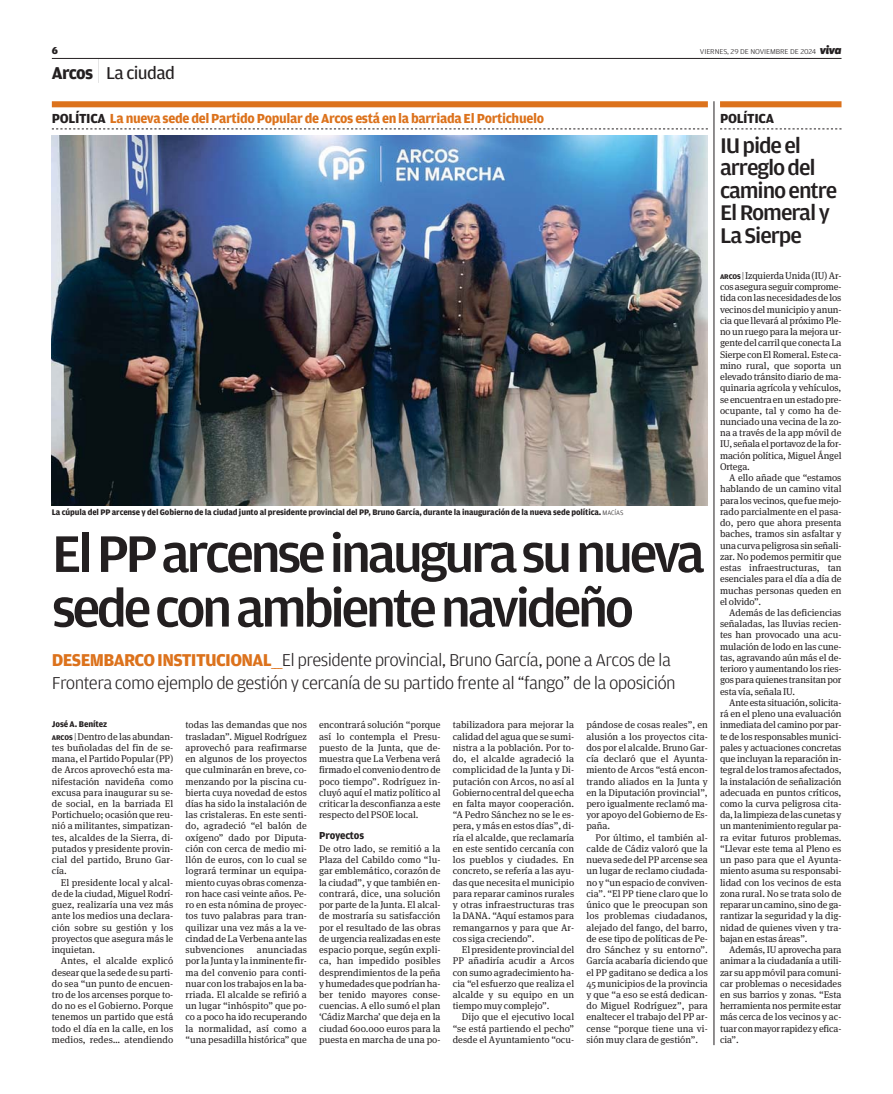
<style>
.page{position:relative;width:893px;height:1094px;background:#fff}
.page>*{position:absolute;margin:0;border:0;box-sizing:border-box;transform-origin:0 0}
.t1{font:500 54.6px/54.6px "Amplitude";letter-spacing:-.065em;color:#231f20;scale:1.05 1}
.t2{font:500 22.5px/22.5px "Amplitude";letter-spacing:-.045em;color:#231f20;scale:1.05 1}
.t3{font:300 18.15px/22.2px "Amplitude";letter-spacing:-.035em;color:#231f20;scale:1.05 1}
.t4{font:18.15px "Amplitude";letter-spacing:-.035em;color:#231f20;scale:1.05 1}
.t5{font:700 13.95px "Amplitude";letter-spacing:-.025em;color:#dc721c}
.t6{font:700 13.95px "Amplitude";letter-spacing:-.025em;color:#231f20}
.t7{font:700 10.65px "Amplitude";letter-spacing:-.015em;color:#231f20}
.t8{font:900 10.65px "Amplitude";color:#231f20}
.t9{font:9.75px/11.2px "Meta Serif OT";color:#231f20;text-align:justify}
.t10{font:700 8.85px "Amplitude";letter-spacing:-.01em;color:#231f20}
.t11{font:700 8.55px "Amplitude";letter-spacing:-.015em;color:#231f20}
.t12{font:300 7.5px "Amplitude";letter-spacing:-.01em;color:#231f20;scale:1.1 1}
.s1{font-family:"Apex New";font-weight:800;font-style:italic;font-size:11.85px}
.s2{font-weight:700}
.s3{font-family:"Apex New";font-weight:100;font-size:24.6px}
.s4{color:#231f20}
.s5{font-weight:300;font-size:6.9px}
.s6{font-weight:700;color:#dc721c}
.s7{color:#dc721c}
.s8{font-family:"Amplitude";font-weight:700;font-size:7.35px}
.s9{font-family:"Amplitude";font-weight:300}
</style>
<div class="page">
<hr style="left:52px;top:58px;width:789px;height:1px;background:#231f20">
<div style="left:52px;top:101px;width:655px;height:6px;background:#dc721c"></div>
<svg style="left:52px;top:129px;width:655px;height:1px"></svg>
<img style="left:52px;top:135px;width:655px;height:370px">
<hr style="left:713px;top:101px;width:1px;height:944px;background:#231f20">
<div style="left:720px;top:101px;width:121px;height:6px;background:#dc721c"></div>
<svg style="left:720px;top:129px;width:121px;height:1px"></svg>
<p class="t8" style="left:52px;top:47px;width:8px">6</p>
<p class="t12" style="left:699px;top:49px;width:130px">VIERNES, 29 DE NOVIEMBRE DE 2024 <span class="s1">viva</span></p>
<h3 class="t4" style="left:52px;top:66px;width:119px"><span class="s2">Arcos</span> <span class="s3">|</span> La ciudad</h3>
<h3 class="t5" style="left:52px;top:113px;width:493px"><span class="s4">POLÍTICA</span> La nueva sede del Partido Popular de Arcos está en la barriada El Portichuelo</h3>
<p class="t11" style="left:52px;top:508px;width:573px">La cúpula del PP arcense y del Gobierno de la ciudad junto al presidente provincial del PP, Bruno García, durante la inauguración de la nueva sede política. <span class="s5">MACÍAS</span></p>
<h1 class="t1" style="left:52px;top:530px;width:623px">El PP arcense inaugura su nueva sede con ambiente navideño</h1>
<h3 class="t3" style="left:52px;top:650px;width:595px"><span class="s6">DESEMBARCO INSTITUCIONAL</span><span class="s7">___</span>El presidente provincial, Bruno García, pone a Arcos de la<br>Frontera como ejemplo de gestión y cercanía de su partido frente al “fango” de la oposición</h3>
<p class="t10" style="left:52px;top:721px;width:57px">José A. Benítez</p>
<p class="t9" style="left:52px;top:731px;width:123px"><span class="s8">ARCOS</span> <span class="s9">|</span>Dentro de las abundan&shy;tes buñoladas del fin de se&shy;mana, el Partido Popular (PP) de Arcos aprovechó esta ma&shy;nifestación navideña como excusa para inaugurar su se&shy;de social, en la barriada El Portichuelo; ocasión que reu&shy;nió a militantes, simpatizan&shy;tes, alcaldes de la Sierra, di&shy;putados y presidente provin&shy;cial del partido, Bruno Gar&shy;cía.</p>
<p class="t9" style="left:52px;top:877px;width:123px;text-indent:9px">El presidente local y alcal&shy;de de la ciudad, Miguel Rodrí&shy;guez, realizaría una vez más ante los medios una declara&shy;ción sobre su gestión y los proyectos que asegura más le inquietan.</p>
<p class="t9" style="left:52px;top:955px;width:123px;text-indent:9px">Antes, el alcalde explicó desear que la sede de su parti&shy;do sea “un punto de encuen&shy;tro de los arcenses porque to&shy;do no es el Gobierno. Porque tenemos un partido que está todo el día en la calle, en los medios, redes… atendiendo</p>
<p class="t9" style="left:185px;top:720px;width:123px">todas las demandas que nos trasladan”. Miguel Rodríguez aprovechó para reafirmarse en algunos de los proyectos que culminarán en breve, co&shy;menzando por la piscina cu&shy;bierta cuya novedad de estos días ha sido la instalación de las cristaleras. En este senti&shy;do, agradeció “el balón de oxígeno” dado por Diputa&shy;ción con cerca de medio mi&shy;llón de euros, con lo cual se logrará terminar un equipa&shy;miento cuyas obras comenza&shy;ron hace casi veinte años. Pe&shy;ro en esta nómina de proyec&shy;tos tuvo palabras para tran&shy;quilizar una vez más a la ve&shy;cindad de La Verbena ante las subvenciones</p>
<p class="t9" style="left:185px;top:944px;width:123px;text-indent:71px">anunciadas por la Junta y la inminente fir&shy;ma del convenio para conti&shy;nuar con los trabajos en la ba&shy;rriada. El alcalde se refirió a un lugar “inhóspito” que po&shy;co a poco ha ido recuperando la normalidad, así como a “una pesadilla histórica” que</p>
<p class="t9" style="left:319px;top:719px;width:123px">encontrará solución “porque así lo contempla el Presu&shy;puesto de la Junta, que de&shy;muestra que La Verbena verá firmado el convenio dentro de poco tiempo”. Rodríguez in&shy;cluyó aquí el matiz político al criticar la desconfianza a este respecto del PSOE local.</p>
<p class="t7" style="left:319px;top:831px;width:47px">Proyectos</p>
<p class="t9" style="left:319px;top:843px;width:123px">De otro lado, se remitió a la Plaza del Cabildo como “lu&shy;gar emblemático, corazón de la ciudad”, y que también en&shy;contrará, dice, una solución por parte de la Junta. El alcal&shy;de mostraría su satisfacción por el resultado de las obras de urgencia realizadas en este espacio porque, según expli&shy;ca, han impedido posibles desprendimientos de la peña y humedades que podrían ha&shy;ber tenido mayores conse&shy;cuencias. A ello sumó el plan ‘Cádiz Marcha’ que deja en la ciudad 600.000 euros para la puesta en marcha de una po-</p>
<p class="t9" style="left:453px;top:720px;width:123px">tabilizadora para mejorar la calidad del agua que se sumi&shy;nistra a la población. Por to&shy;do, el alcalde agradeció la complicidad de la Junta y Di&shy;putación con Arcos, no así al Gobierno central del que echa en falta mayor cooperación. “A Pedro Sánchez no se le es&shy;pera, y más en estos días”, di&shy;ría el alcalde, que reclamaría en este sentido cercanía con los pueblos y ciudades. En concreto, se refería a las ayu&shy;das que necesita el municipio para reparar caminos rurales y otras infraestructuras tras la DANA. “Aquí estamos para remangarnos y para que Ar&shy;cos siga creciendo”.</p>
<p class="t9" style="left:453px;top:944px;width:123px;text-indent:9px">El presidente provincial del PP añadiría acudir a Arcos con sumo agradecimiento ha&shy;cia “el esfuerzo que realiza el alcalde y su equipo en un tiempo muy complejo”.</p>
<p class="t9" style="left:453px;top:1012px;width:123px;text-indent:9px">Dijo que el ejecutivo local “se está partiendo el pecho” desde el Ayuntamiento “ocu-</p>
<p class="t9" style="left:586px;top:720px;width:123px">pándose de cosas reales”, en alusión a los proyectos cita&shy;dos por el alcalde. Bruno Gar&shy;cía declaró que el Ayunta&shy;miento de Arcos “está encon&shy;trando aliados en la Junta y en la Diputación provincial”, pero igualmente reclamó ma&shy;yor apoyo del Gobierno de Es&shy;paña.</p>
<p class="t9" style="left:586px;top:832px;width:123px;text-indent:9px">Por último, el también al&shy;calde de Cádiz valoró que la nueva sede del PP arcense sea un lugar de reclamo ciudada&shy;no y “un espacio de conviven&shy;cia”. “El PP tiene claro que lo único que le preocupan son los problemas ciudadanos, alejado del fango, del barro, de ese tipo de políticas de Pe&shy;dro Sánchez y su entorno”.<br>García acabaría diciendo que el PP gaditano se dedica a los 45 municipios de la provincia y que “a eso se está dedican&shy;do Miguel Rodríguez”, para enaltecer el trabajo del PP ar&shy;cense “porque tiene una vi&shy;sión muy clara de gestión”.</p>
<h3 class="t6" style="left:720px;top:113px;width:56px">POLÍTICA</h3>
<h2 class="t2" style="left:720px;top:136px;width:113px">IU pide el arreglo del camino entre<br>El Romeral y<br>La Sierpe</h2>
<p class="t9" style="left:720px;top:270px;width:123px"><span class="s8">ARCOS</span> <span class="s9">|</span>Izquierda Unida (IU) Ar&shy;cos asegura seguir comprome&shy;tida con las necesidades de los vecinos del municipio y anun&shy;cia que llevará al próximo Ple&shy;no un ruego para la mejora ur&shy;gente del carril que conecta La Sierpe con El Romeral. Este ca&shy;mino rural, que soporta un elevado tránsito diario de ma&shy;quinaria agrícola y vehículos, se encuentra en un estado pre&shy;ocupante, tal y como ha de&shy;nunciado una vecina de la zo&shy;na a través de la app móvil de IU, señala el portavoz de la for&shy;mación política, Miguel Ángel Ortega.</p>
<p class="t9" style="left:720px;top:472px;width:123px;text-indent:9px">A ello añade que “estamos hablando de un camino vital para los vecinos, que fue mejo&shy;rado parcialmente en el pasa&shy;do, pero que ahora presenta baches, tramos sin asfaltar y una curva peligrosa sin señali&shy;zar. No podemos permitir que estas infraestructuras, tan esenciales para el día a día de muchas personas queden en el olvido”.</p>
<p class="t9" style="left:720px;top:607px;width:123px;text-indent:9px">Además de las deficiencias señaladas, las lluvias recien&shy;tes han provocado una acu&shy;mulación de lodo en las cune&shy;tas, agravando aún más el de&shy;terioro y aumentando los ries&shy;gos para quienes transitan por esta vía, señala IU.</p>
<p class="t9" style="left:720px;top:697px;width:123px;text-indent:9px">Ante esta situación, solicita&shy;rá en el pleno una evaluación inmediata del camino por par&shy;te de los responsables munici&shy;pales y actuaciones concretas que incluyan la reparación in&shy;tegral de los tramos afectados, la instalación de señalización adecuada en puntos críticos, como la curva peligrosa cita&shy;da, la limpieza de las cunetas y un mantenimiento regular pa&shy;ra evitar futuros problemas. “Llevar este tema al Pleno es un paso para que el Ayunta&shy;miento asuma su responsabi&shy;lidad con los vecinos de esta zona rural. No se trata solo de reparar un camino, sino de ga&shy;rantizar la seguridad y la dig&shy;nidad de quienes viven y tra&shy;bajan en estas áreas”.</p>
<p class="t9" style="left:720px;top:944px;width:123px;text-indent:9px">Además, IU aprovecha para animar a la ciudadanía a utili&shy;zar su app móvil para comuni&shy;car problemas o necesidades en sus barrios y zonas. “Esta herramienta nos permite estar más cerca de los vecinos y ac&shy;tuar con mayor rapidez y efica&shy;cia”.</p>
</div>
